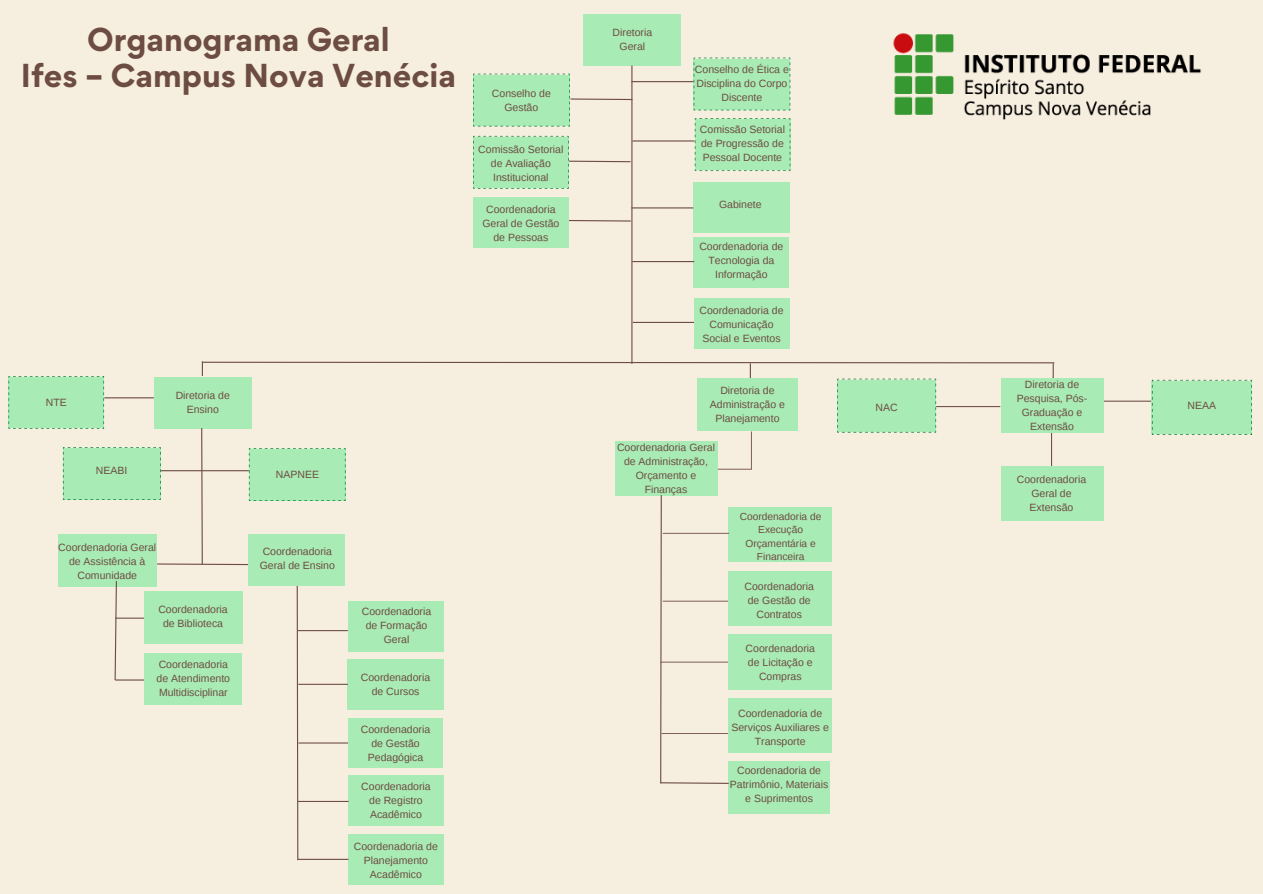
<style>
.page{position:relative;width:1263px;height:894px;background:#fff}
.page>*{position:absolute;margin:0;border:0;box-sizing:border-box;transform-origin:0 0}
.t1{font:700 29.55px "Gordita";color:#6d4c44}
.t2{font:10.5px/14px "Liberation Sans";color:#6d4c44;text-align:center}
.t3{font:10.2px/13.6px "Liberation Sans";color:#6d4c44;text-align:center}
</style>
<div class="page">
<div style="left:0;top:0;width:1263px;height:893px;background:#f6eedf"></div>
<div style="left:583px;top:14px;width:98px;height:52px;background:#a9ebb4"></div>
<hr style="left:631px;top:65px;width:1px;height:298px;background:#6d4c44">
<svg style="left:473px;top:74px;width:160px;height:52px"></svg>
<div style="left:694px;top:58px;width:96px;height:52px;background:#a9ebb4"></div>
<hr style="left:632px;top:140px;width:62px;height:1px;background:#6d4c44">
<div style="left:695px;top:118px;width:95px;height:53px;background:#a9ebb4"></div>
<div style="left:693px;top:182px;width:97px;height:50px;background:#a9ebb4"></div>
<div style="left:694px;top:237px;width:95px;height:50px;background:#a9ebb4"></div>
<hr style="left:633px;top:322px;width:62px;height:1px;background:#6d4c44">
<div style="left:694px;top:298px;width:96px;height:50px;background:#a9ebb4"></div>
<hr style="left:631px;top:81px;width:62px;height:1px;background:#6d4c44">
<svg style="left:473px;top:136px;width:159px;height:53px"></svg>
<svg style="left:569px;top:219px;width:63px;height:3px"></svg>
<div style="left:473px;top:197px;width:96px;height:51px;background:#a9ebb4"></div>
<div style="left:1001px;top:466px;width:102px;height:54px;background:#a9ebb4"></div>
<hr style="left:1103px;top:400px;width:64px;height:1px;background:#6d4c44">
<div style="left:1001px;top:378px;width:102px;height:54px;background:#a9ebb4"></div>
<div style="left:1152px;top:380px;width:100px;height:55px;background:#a9ebb4"></div>
<div style="left:348px;top:833px;width:96px;height:51px;background:#a9ebb4"></div>
<img style="left:893px;top:33px;width:308px;height:87px">
<svg style="left:8px;top:361px;width:1047px;height:500px"></svg>
<hr style="left:631px;top:207px;width:62px;height:1px;background:#6d4c44">
<hr style="left:632px;top:261px;width:62px;height:1px;background:#6d4c44">
<p class="t1" style="left:87px;top:20px;width:304px">Organograma Geral</p>
<p class="t1" style="left:21px;top:55px;width:437px">Ifes – Campus Nova Venécia</p>
<p class="t2" style="left:492px;top:86px;width:60px">Conselho de<br>Gestão</p>
<p class="t2" style="left:478px;top:142px;width:87px">Comissão Setorial de Avaliação<br>Institucional</p>
<p class="t2" style="left:482px;top:202px;width:78px">Coordenadoria<br>Geral de Gestão de Pessoas</p>
<p class="t2" style="left:46px;top:395px;width:22px">NTE</p>
<p class="t2" style="left:96px;top:463px;width:33px">NEABI</p>
<p class="t2" style="left:176px;top:388px;width:56px">Diretoria de<br>Ensino</p>
<p class="t2" style="left:58px;top:540px;width:99px">Coordenadoria Geral de Assistência à<br>Comunidade</p>
<p class="t2" style="left:158px;top:602px;width:71px">Coordenadoria de Biblioteca</p>
<p class="t2" style="left:157px;top:657px;width:75px;text-align:left">Coordenadoria de Atendimento<br>Multidisciplinar</p>
<p class="t2" style="left:276px;top:467px;width:45px">NAPNEE</p>
<p class="t2" style="left:260px;top:544px;width:77px;text-align:left">Coordenadoria<br>Geral de Ensino</p>
<p class="t2" style="left:362px;top:604px;width:71px">Coordenadoria de Formação<br>Geral</p>
<p class="t2" style="left:361px;top:670px;width:71px">Coordenadoria de Cursos</p>
<p class="t2" style="left:361px;top:722px;width:71px">Coordenadoria de Gestão<br>Pedagógica</p>
<p class="t2" style="left:361px;top:779px;width:71px">Coordenadoria de Registro<br>Acadêmico</p>
<p class="t2" style="left:354px;top:838px;width:86px">Coordenadoria de<br>Planejamento<br>Acadêmico</p>
<p class="t2" style="left:613px;top:26px;width:41px">Diretoria<br>Geral</p>
<p class="t2" style="left:695px;top:62px;width:95px">Conselho de Ética e<br>Disciplina do Corpo<br>Discente</p>
<p class="t2" style="left:700px;top:122px;width:87px;text-align:justify">Comissão Setorial de Progressão de Pessoal Docente</p>
<p class="t2" style="left:719px;top:197px;width:44px">Gabinete</p>
<p class="t2" style="left:699px;top:239px;width:86px">Coordenadoria de<br>Tecnologia da<br>Informação</p>
<p class="t2" style="left:699px;top:303px;width:86px">Coordenadoria de<br>Comunicação<br>Social e Eventos</p>
<p class="t2" style="left:710px;top:383px;width:77px">Diretoria de<br>Administração e<br>Planejamento</p>
<p class="t2" style="left:617px;top:440px;width:99px">Coordenadoria Geral de Administração,<br>Orçamento e<br>Finanças</p>
<p class="t3" style="left:740px;top:509px;width:83px">Coordenadoria de<br>Execução<br>Orçamentária e<br>Financeira</p>
<p class="t2" style="left:744px;top:579px;width:71px">Coordenadoria de Gestão de<br>Contratos</p>
<p class="t2" style="left:746px;top:641px;width:71px">Coordenadoria de Licitação e<br>Compras</p>
<p class="t2" style="left:731px;top:706px;width:99px">Coordenadoria de<br>Serviços Auxiliares e<br>Transporte</p>
<p class="t2" style="left:730px;top:762px;width:100px">Coordenadoria de<br>Patrimônio, Materiais e Suprimentos</p>
<p class="t2" style="left:875px;top:400px;width:24px">NAC</p>
<p class="t2" style="left:1017px;top:377px;width:72px">Diretoria de<br>Pesquisa, Pós-<br>Graduação e<br>Extensão</p>
<p class="t2" style="left:1017px;top:472px;width:71px">Coordenadoria<br>Geral de<br>Extensão</p>
<p class="t2" style="left:1188px;top:398px;width:30px">NEAA</p>
</div>
